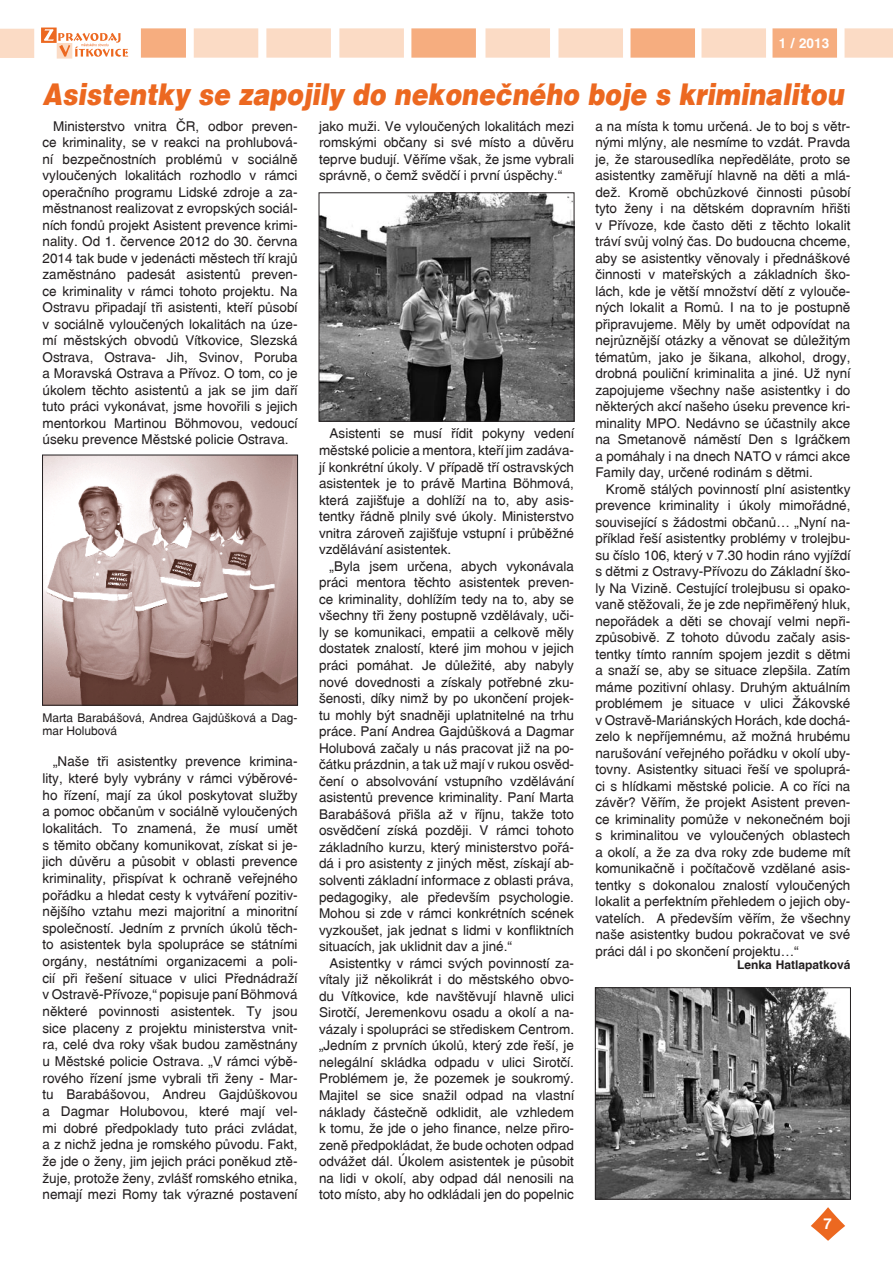
<style>
.page{position:relative;width:893px;height:1263px;background:#fff}
.page>*{position:absolute;margin:0;border:0;box-sizing:border-box;transform-origin:0 0}
.t1{font:italic 900 30px "Switzerland";color:#ec6820;scale:.84 1}
.t2{font:700 15px "Switzerland";color:#fff}
.t3{font:13.5px/16.5px "Switzerland";color:#231f20;text-align:justify}
.t4{font:700 13.5px "Switzerland";color:#fff}
.t5{font:12px/13.5px "Switzerland";color:#231f20}
.t6{font:700 12px "Switzerland";color:#231f20}
</style>
<div class="page">
<svg style="left:811px;top:1207px;width:34px;height:34px"></svg>
<div style="left:485px;top:28px;width:65px;height:30px;background:#fbdbc5"></div>
<div style="left:558px;top:28px;width:65px;height:30px;background:#fbdbc5"></div>
<div style="left:630px;top:28px;width:65px;height:30px;background:#f6ad7f"></div>
<div style="left:266px;top:28px;width:65px;height:30px;background:#fbdbc5"></div>
<div style="left:339px;top:28px;width:65px;height:30px;background:#fbdbc5"></div>
<div style="left:194px;top:28px;width:64px;height:30px;background:#fbdbc5"></div>
<div style="left:141px;top:28px;width:45px;height:30px;background:#f6ad7f"></div>
<div style="left:0;top:29px;width:34px;height:29px;background:#fbdbc5"></div>
<div style="left:411px;top:28px;width:65px;height:30px;background:#f6ad7f"></div>
<div style="left:701px;top:28px;width:65px;height:30px;background:#fbdbc5"></div>
<div style="left:772px;top:28px;width:65px;height:30px;background:#f6ad7f"></div>
<div style="left:844px;top:28px;width:49px;height:30px;background:#fbdbc5"></div>
<div style="left:41px;top:27px;width:16px;height:16px;background:#ec6820"></div>
<div style="left:57px;top:43px;width:15px;height:16px;background:#fbdbc5"></div>
<svg style="left:44px;top:29px;width:84px;height:28px"></svg>
<img style="left:321px;top:194px;width:251px;height:226px">
<div style="left:319px;top:192px;width:255px;height:230px;border:1px solid #231f20"></div>
<img style="left:597px;top:989px;width:252px;height:208px">
<div style="left:595px;top:987px;width:256px;height:212px;border:1px solid #231f20"></div>
<img style="left:44px;top:457px;width:252px;height:247px">
<div style="left:42px;top:455px;width:256px;height:251px;border:1px solid #231f20"></div>
<p class="t4" style="left:779px;top:35px;width:52px">1 / 2013</p>
<h1 class="t1" style="left:43px;top:77px;width:955px">Asistentky se zapojily do nekonečného boje s kriminalitou</h1>
<p class="t3" style="left:43px;top:117px;width:257px;text-indent:11px">Ministerstvo vnitra ČR, odbor preven&shy;ce kriminality, se v reakci na prohlubová&shy;ní bezpečnostních problémů v sociálně vyloučených lokalitách rozhodlo v rámci operačního programu Lidské zdroje a za&shy;městnanost realizovat z evropských sociál&shy;ních fondů projekt Asistent prevence krimi&shy;nality. Od 1. července 2012 do 30. června 2014 tak bude v jedenácti městech tří krajů zaměstnáno padesát asistentů preven&shy;ce kriminality v rámci tohoto projektu. Na Ostravu připadají tři asistenti, kteří působí v sociálně vyloučených lokalitách na úze&shy;mí městských obvodů Vítkovice, Slezská Ostrava, Ostrava- Jih, Svinov, Poruba a Moravská Ostrava a Přívoz. O tom, co je úkolem těchto asistentů a jak se jim daří tuto práci vykonávat, jsme hovořili s jejich mentorkou Martinou Böhmovou, vedoucí úseku prevence Městské policie Ostrava.</p>
<p class="t3" style="left:319px;top:117px;width:257px">jako muži. Ve vyloučených lokalitách mezi romskými občany si své místo a důvěru teprve budují. Věříme však, že jsme vybrali správně, o čemž svědčí i první úspěchy.“</p>
<p class="t3" style="left:595px;top:117px;width:257px">a na místa k tomu určená. Je to boj s větr&shy;nými mlýny, ale nesmíme to vzdát. Pravda je, že starousedlíka nepředěláte, proto se asistentky zaměřují hlavně na děti a mlá&shy;dež. Kromě obchůzkové činnosti působí tyto ženy i na dětském dopravním hřišti v Přívoze, kde často děti z těchto lokalit tráví svůj volný čas. Do budoucna chceme, aby se asistentky věnovaly i přednáškové činnosti v mateřských a základních ško&shy;lách, kde je větší množství dětí z vylouče&shy;ných lokalit a Romů. I na to je postupně připravujeme. Měly by umět odpovídat na nejrůznější otázky a věnovat se důležitým tématům, jako je šikana, alkohol, drogy, drobná pouliční kriminalita a jiné. Už nyní zapojujeme všechny naše asistentky i do některých akcí našeho úseku prevence kri&shy;minality MPO. Nedávno se účastnily akce na Smetanově náměstí Den s Igráčkem a pomáhaly i na dnech NATO v rámci akce Family day, určené rodinám s dětmi.</p>
<p class="t3" style="left:595px;top:480px;width:257px;text-indent:11px">Kromě stálých povinností plní asistentky prevence kriminality i úkoly mimořádné, související s žádostmi občanů… „Nyní na&shy;příklad řeší asistentky problémy v trolejbu&shy;su číslo 106, který v 7.30 hodin ráno vyjíždí s dětmi z Ostravy-Přívozu do Základní ško&shy;ly Na Vizině. Cestující trolejbusu si opako&shy;vaně stěžovali, že je zde nepřiměřený hluk, nepořádek a děti se chovají velmi nepři&shy;způsobivě. Z tohoto důvodu začaly asis&shy;tentky tímto ranním spojem jezdit s dětmi a snaží se, aby se situace zlepšila. Zatím máme pozitivní ohlasy. Druhým aktuálním problémem je situace v ulici Žákovské v Ostravě-Mariánských Horách, kde dochá&shy;zelo k nepříjemnému, až možná hrubému narušování veřejného pořádku v okolí uby&shy;tovny. Asistentky situaci řeší ve spoluprá&shy;ci s hlídkami městské policie. A co říci na závěr? Věřím, že projekt Asistent preven&shy;ce kriminality pomůže v nekonečném boji s kriminalitou ve vyloučených oblastech a okolí, a že za dva roky zde budeme mít komunikačně i počítačově vzdělané asis&shy;tentky s dokonalou znalostí vyloučených lokalit a perfektním přehledem o jejich oby&shy;vatelích. A především věřím, že všechny naše asistentky budou pokračovat ve své práci dál i po skončení projektu…“</p>
<p class="t6" style="left:737px;top:958px;width:115px">Lenka Hatlapatková</p>
<p class="t3" style="left:319px;top:425px;width:257px;text-indent:11px">Asistenti se musí řídit pokyny vedení městské policie a mentora, kteří jim zadáva&shy;jí konkrétní úkoly. V případě tří ostravských asistentek je to právě Martina Böhmová, která zajišťuje a dohlíží na to, aby asis&shy;tentky řádně plnily své úkoly. Ministerstvo vnitra zároveň zajišťuje vstupní i průběžné vzdělávání asistentek.</p>
<p class="t3" style="left:319px;top:558px;width:257px;text-indent:11px">„Byla jsem určena, abych vykonávala práci mentora těchto asistentek preven&shy;ce kriminality, dohlížím tedy na to, aby se všechny tři ženy postupně vzdělávaly, uči&shy;ly se komunikaci, empatii a celkově měly dostatek znalostí, které jim mohou v jejich práci pomáhat. Je důležité, aby nabyly nové dovednosti a získaly potřebné zku&shy;šenosti, díky nimž by po ukončení projek&shy;tu mohly být snadněji uplatnitelné na trhu práce. Paní Andrea Gajdůšková a Dagmar Holubová začaly u nás pracovat již na po&shy;čátku prázdnin, a tak už mají v rukou osvěd&shy;čení o absolvování vstupního vzdělávání asistentů prevence kriminality. Paní Marta Barabášová přišla až v říjnu, takže toto osvědčení získá později. V rámci tohoto základního kurzu, který ministerstvo pořá&shy;dá i pro asistenty z jiných měst, získají ab&shy;solventi základní informace z oblasti práva, pedagogiky, ale především psychologie.<br>Mohou si zde v rámci konkrétních scének vyzkoušet, jak jednat s lidmi v konfliktních situacích, jak uklidnit dav a jiné.“</p>
<p class="t3" style="left:319px;top:955px;width:257px;text-indent:11px">Asistentky v rámci svých povinností za&shy;vítaly již několikrát i do městského obvo&shy;du Vítkovice, kde navštěvují hlavně ulici Sirotčí, Jeremenkovu osadu a okolí a na&shy;vázaly i spolupráci se střediskem Centrom. „Jedním z prvních úkolů, který zde řeší, je nelegální skládka odpadu v ulici Sirotčí.<br>Problémem je, že pozemek je soukromý.<br>Majitel se sice snažil odpad na vlastní náklady částečně odklidit, ale vzhledem k tomu, že jde o jeho finance, nelze přiro&shy;zeně předpokládat, že bude ochoten odpad odvážet dál. Úkolem asistentek je působit na lidi v okolí, aby odpad dál nenosili na toto místo, aby ho odkládali jen do popelnic</p>
<p class="t5" style="left:43px;top:710px;width:257px">Marta Barabášová, Andrea Gajdůšková a Dag&shy;mar Holubová</p>
<p class="t3" style="left:43px;top:753px;width:257px;text-indent:11px">„Naše tři asistentky prevence krimina&shy;lity, které byly vybrány v rámci výběrové&shy;ho řízení, mají za úkol poskytovat služby a pomoc občanům v sociálně vyloučených lokalitách. To znamená, že musí umět s těmito občany komunikovat, získat si je&shy;jich důvěru a působit v oblasti prevence kriminality, přispívat k ochraně veřejného pořádku a hledat cesty k vytváření pozitiv&shy;nějšího vztahu mezi majoritní a minoritní společností. Jedním z prvních úkolů těch&shy;to asistentek byla spolupráce se státními orgány, nestátními organizacemi a poli&shy;cií při řešení situace v ulici Přednádraží v Ostravě-Přívoze,“ popisuje paní Böhmová některé povinnosti asistentek. Ty jsou sice placeny z projektu ministerstva vnit&shy;ra, celé dva roky však budou zaměstnány u Městské policie Ostrava. „V rámci výbě&shy;rového řízení jsme vybrali tři ženy - Mar&shy;tu Barabášovou, Andreu Gajdůškovou a Dagmar Holubovou, které mají vel&shy;mi dobré předpoklady tuto práci zvládat, a z nichž jedna je romského původu. Fakt, že jde o ženy, jim jejich práci poněkud ztě&shy;žuje, protože ženy, zvlášť romského etnika, nemají mezi Romy tak výrazné postavení</p>
<p class="t2" style="left:823px;top:1215px;width:10px">7</p>
</div>
